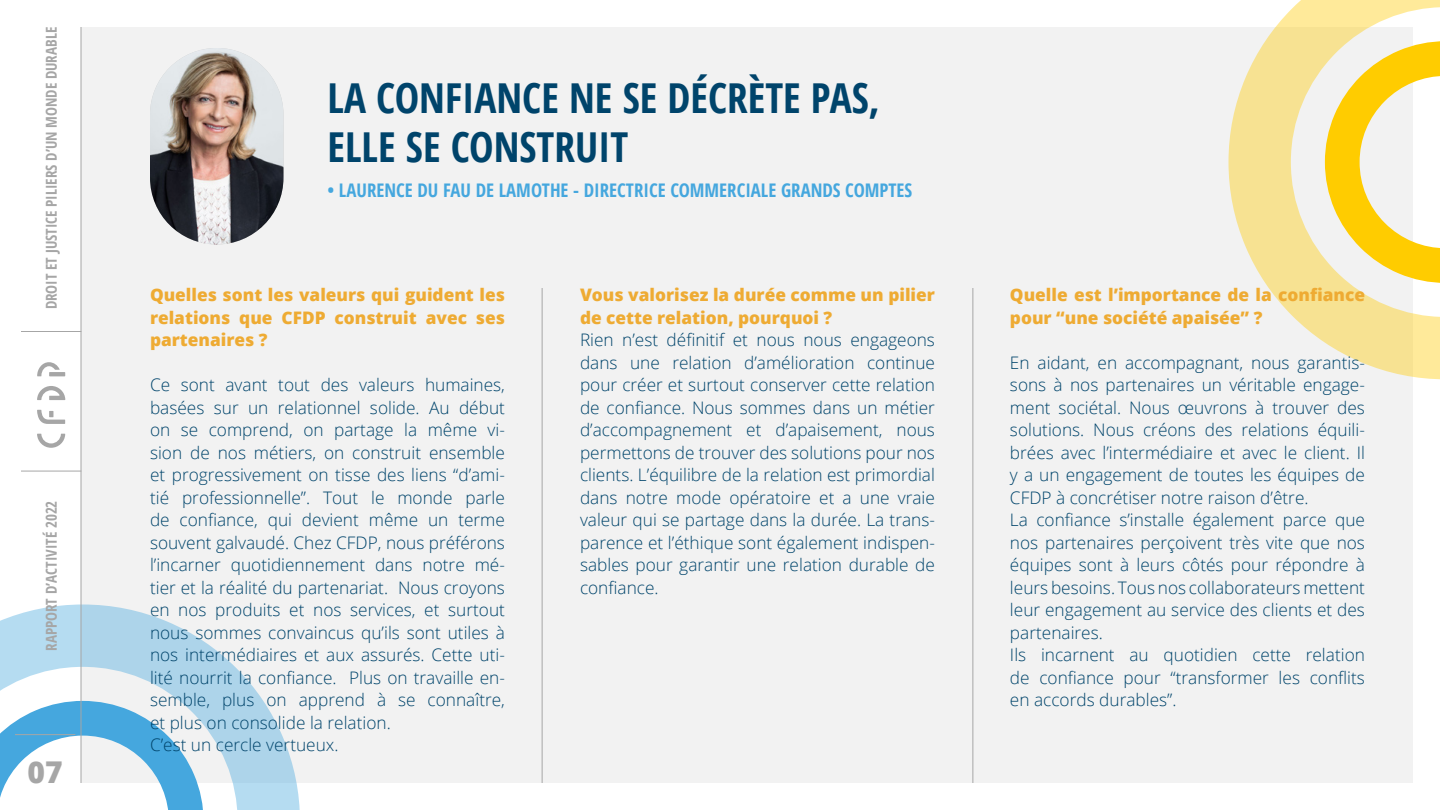
<style>
.page{position:relative;width:1440px;height:810px;background:#fff}
.page>*{position:absolute;margin:0;border:0;box-sizing:border-box;transform-origin:0 0}
.t1{font:700 condensed 41.25px/49.5px "Open Sans";color:#00446b}
.t2{font:800 30px "Open Sans";color:#a6a6a6}
.t3{font:700 condensed 18.75px "Open Sans";color:#45a7de}
.t4{font:300 17.25px/22.5px "Open Sans";color:#00446b}
.t5{font:800 17.25px/22.5px "Open Sans";color:#eeab33}
.t6{font:700 condensed 15px "Open Sans";color:#a6a6a6}
</style>
<div class="page">
<div style="left:81px;top:27px;width:1332px;height:756px;background:#f2f2f2"></div>
<svg style="left:0;top:604px;width:300px;height:206px;fill:#b5dcf1"></svg>
<svg style="left:0;top:701px;width:204px;height:109px"></svg>
<svg style="left:1228px;top:0;width:212px;height:379px;fill:#f7ea9a"></svg>
<svg style="left:1325px;top:41px;width:115px;height:242px"></svg>
<hr style="left:15px;top:734px;width:60px;height:1px;background:#a6a6a6">
<hr style="left:542px;top:288px;width:1px;height:495px;background:#a6a6a6">
<hr style="left:972px;top:288px;width:1px;height:495px;background:#a6a6a6">
<img style="left:150px;top:48px;width:134px;height:196px;border-radius:67px">
<hr style="left:81px;top:27px;width:1px;height:756px;background:#a6a6a6">
<svg style="left:37px;top:386px;width:28px;height:14px"></svg>
<svg style="left:37px;top:410px;width:28px;height:14px"></svg>
<svg style="left:37px;top:362px;width:28px;height:14px"></svg>
<svg style="left:37px;top:434px;width:28px;height:14px"></svg>
<hr style="left:21px;top:331px;width:60px;height:1px;background:#a6a6a6">
<hr style="left:21px;top:471px;width:60px;height:1px;background:#a6a6a6">
<p class="t6" style="left:41px;top:309px;width:284px;rotate:-90deg">DROIT ET JUSTICE PILIERS D’UN MONDE DURABLE</p>
<p class="t6" style="left:41px;top:651px;width:152px;rotate:-90deg">RAPPORT D’ACTIVITÉ 2022</p>
<h2 class="t2" style="left:28px;top:749px;width:37px">07</h2>
<h1 class="t1" style="left:328px;top:72px;width:554px">LA CONFIANCE NE SE DÉCRÈTE PAS,<br>ELLE SE CONSTRUIT</h1>
<p class="t3" style="left:328px;top:177px;width:586px">• LAURENCE DU FAU DE LAMOTHE - DIRECTRICE COMMERCIALE GRANDS COMPTES</p>
<p class="t5" style="left:150px;top:283px;width:357px;text-align:justify">Quelles sont les valeurs qui guident les relations que CFDP construit avec ses partenaires ?</p>
<p class="t4" style="left:150px;top:373px;width:357px">Ce sont avant tout des valeurs humaines, basées sur un relationnel solide. Au début on se comprend, on partage la même vi&shy;sion de nos métiers, on construit ensemble et progressivement on tisse des liens “d’ami&shy;tié professionnelle”. Tout le monde parle de confiance, qui devient même un terme souvent galvaudé. Chez CFDP, nous préférons l’incarner quotidiennement dans notre mé&shy;tier et la réalité du partenariat. Nous croyons en nos produits et nos services, et surtout nous sommes convaincus qu’ils sont utiles à nos intermédiaires et aux assurés. Cette uti&shy;lité nourrit la confiance. Plus on travaille en&shy;semble, plus on apprend à se connaître, et plus on consolide la relation.<br>C’est un cercle vertueux.</p>
<p class="t5" style="left:580px;top:283px;width:356px">Vous valorisez la durée comme un pilier de cette relation, pourquoi ?</p>
<p class="t4" style="left:580px;top:328px;width:357px;text-align:justify">Rien n’est définitif et nous nous engageons dans une relation d’amélioration continue pour créer et surtout conserver cette relation de confiance. Nous sommes dans un métier d’accompagnement et d’apaisement, nous permettons de trouver des solutions pour nos clients. L’équilibre de la relation est primordial dans notre mode opératoire et a une vraie valeur qui se partage dans la durée. La trans&shy;parence et l’éthique sont également indispen&shy;sables pour garantir une relation durable de confiance.</p>
<p class="t5" style="left:1010px;top:283px;width:356px">Quelle est l’importance de la confiance pour “une société apaisée” ?</p>
<p class="t4" style="left:1010px;top:351px;width:357px">En aidant, en accompagnant, nous garantis&shy;sons à nos partenaires un véritable engage&shy;ment sociétal. Nous œuvrons à trouver des solutions. Nous créons des relations équili&shy;brées avec l’intermédiaire et avec le client. Il y a un engagement de toutes les équipes de CFDP à concrétiser notre raison d’être.<br>La confiance s’installe également parce que nos partenaires perçoivent très vite que nos équipes sont à leurs côtés pour répondre à leurs besoins. Tous nos collaborateurs mettent leur engagement au service des clients et des partenaires.<br>Ils incarnent au quotidien cette relation de confiance pour “transformer les conflits en accords durables”.</p>
</div>
